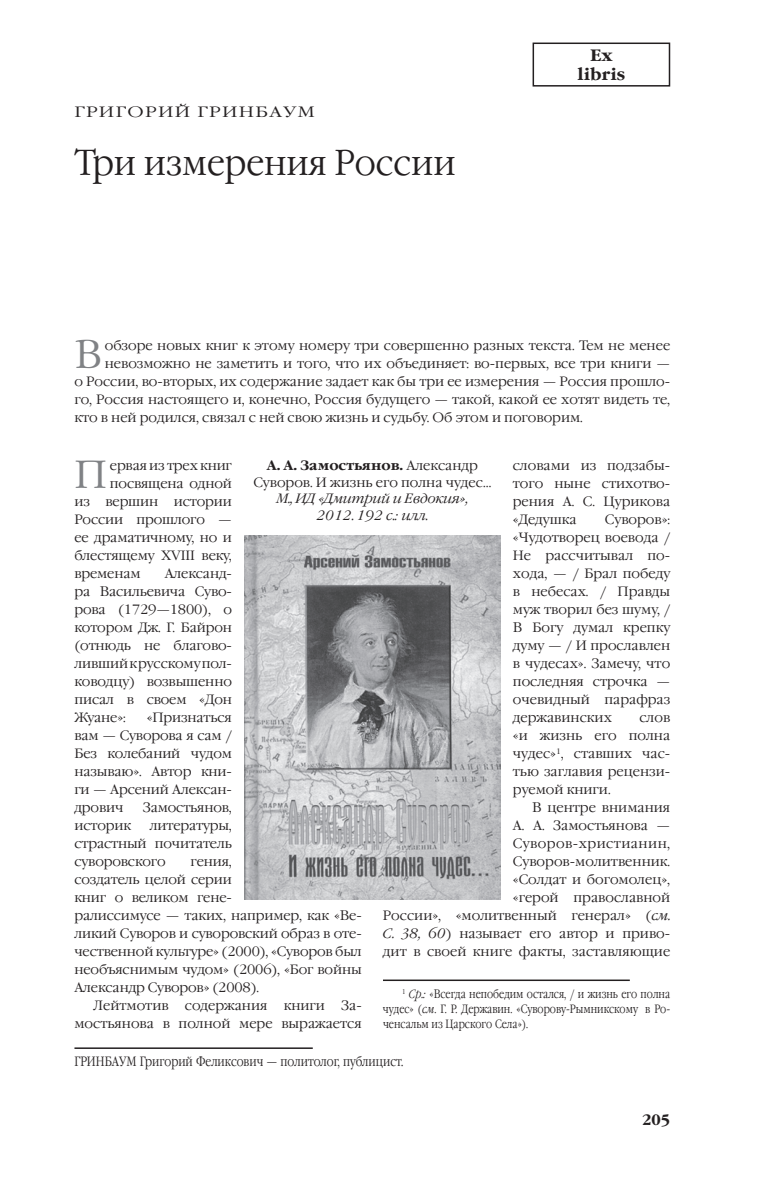
<style>
.page{position:relative;width:766px;height:1191px;background:#fff}
.page>*{position:absolute;margin:0;border:0;box-sizing:border-box;transform-origin:0 0}
.t1{font:300 39.15px "Garamond C";color:#808285}
.t2{font:300 36px "Garamond C";color:#231f20;scale:.92 1}
.t3{font:700 16.5px/18px "Garamond C";color:#231f20;text-align:center}
.t4{font:300 15px "Garamond C";letter-spacing:.075em;color:#231f20;scale:1.25 1}
.t5{font:700 15px "Garamond C";color:#231f20}
.t6{font:300 13.5px/18px "Garamond C";color:#231f20;text-align:justify}
.t7{font:italic 300 13.5px/16.5px "Garamond C";color:#231f20;text-align:center}
.t8{font:300 13.5px "Garamond Narrow C";color:#231f20}
.t9{font:300 13.5px "Garamond C";letter-spacing:.035em;color:#231f20}
.t10{font:300 12px/15px "Garamond Narrow C";color:#231f20;text-align:justify}
.s1{font-weight:700;font-style:normal}
.s2{font-style:normal}
.s3{font-style:italic}
</style>
<div class="page">
<div style="left:532px;top:43px;width:138px;height:44px;border:2px solid #231f20"></div>
<hr style="left:74px;top:1047px;width:239px;height:2px;background:#231f20">
<img style="left:244px;top:535px;width:256px;height:364px">
<hr style="left:383px;top:979px;width:246px;height:2px;background:#231f20">
<p class="t4" style="left:74px;top:104px;width:194px">ГРИГОРИЙ ГРИНБАУМ</p>
<p class="t2" style="left:74px;top:143px;width:416px">Три измерения России</p>
<p class="t3" style="left:577px;top:47px;width:49px">Ex libris</p>
<p class="t1" style="left:74px;top:333px;width:29px">В</p>
<p class="t6" style="left:105px;top:337px;width:567px">обзоре новых книг к этому номеру три совершенно разных текста. Тем не менее</p>
<p class="t6" style="left:105px;top:355px;width:567px">невозможно не заметить и того, что их объединяет: во-первых, все три книги —</p>
<p class="t6" style="left:74px;top:373px;width:597px">о России, во-вторых, их содержание задает как бы три ее измерения — Россия прошло-</p>
<p class="t6" style="left:74px;top:391px;width:597px">го, Россия настоящего и, конечно, Россия будущего — такой, какой ее хотят видеть те,</p>
<p class="t6" style="left:74px;top:409px;width:509px">кто в ней родился, связал с ней свою жизнь и судьбу. Об этом и поговорим.</p>
<p class="t6" style="left:512px;top:457px;width:159px">словами из подзабы&shy;того ныне стихотво&shy;рения А. С. Цурикова «Дедушка</p>
<p class="t7" style="left:253px;top:459px;width:239px"><span class="s1">А. А. Замостьянов.</span> <span class="s2">Александр<br>Суворов. И жизнь его полна чудес…<br></span>М., ИД «Дмитрий и Евдокия»,<br>2012. 192 с.: илл.</p>
<p class="t1" style="left:74px;top:453px;width:34px">П</p>
<p class="t6" style="left:110px;top:457px;width:123px">ервая из трех книг</p>
<p class="t6" style="left:110px;top:475px;width:123px">посвящена одной</p>
<p class="t6" style="left:74px;top:493px;width:159px">из вершин истории</p>
<p class="t6" style="left:74px;top:511px;width:159px">России прошлого —</p>
<p class="t6" style="left:74px;top:529px;width:159px">ее драматичному, но и</p>
<p class="t6" style="left:74px;top:547px;width:159px">блестящему XVIII веку,</p>
<p class="t6" style="left:74px;top:565px;width:68px">временам</p>
<p class="t6" style="left:512px;top:511px;width:159px;text-indent:92px">Суворов»: «Чудотворец воевода / Не рассчитывал по&shy;хода, — / Брал победу в небесах. / Правды муж творил без шуму, / В Богу думал крепку думу — / И прославлен в чудесах». Замечу, что последняя строчка — очевидный парафраз державинских</p>
<p class="t6" style="left:74px;top:565px;width:159px;text-indent:90px">Александ&shy;ра Васильевича Суво&shy;рова (1729—1800), о котором Дж. Г. Байрон (отнюдь не благово&shy;ливший к русскому пол&shy;ководцу) возвышенно писал в своем «Дон Жуане»:</p>
<p class="t6" style="left:74px;top:709px;width:159px;text-indent:72px">«Признаться вам — Суворова я сам / Без колебаний чудом называю». Автор кни&shy;ги — Арсений Алексан&shy;дрович</p>
<p class="t6" style="left:639px;top:709px;width:32px">слов</p>
<p class="t6" style="left:512px;top:727px;width:159px">«и жизнь его полна</p>
<p class="t6" style="left:512px;top:745px;width:159px">чудес»<sup>1</sup>, ставших час-</p>
<p class="t6" style="left:512px;top:763px;width:159px">тью заглавия рецензи-</p>
<p class="t6" style="left:512px;top:781px;width:99px">руемой книги.</p>
<p class="t6" style="left:532px;top:799px;width:140px">В центре внимания</p>
<p class="t6" style="left:512px;top:817px;width:159px">А. А. Замостьянова —</p>
<p class="t9" style="left:512px;top:836px;width:159px">Суворов-христианин,</p>
<p class="t6" style="left:512px;top:853px;width:159px">Суворов-молитвенник.</p>
<p class="t6" style="left:512px;top:871px;width:159px">«Солдат и богомолец»,</p>
<p class="t6" style="left:512px;top:889px;width:159px">«герой православной</p>
<p class="t6" style="left:383px;top:907px;width:289px">России», «молитвенный генерал» (<span class="s3">см.</span></p>
<p class="t6" style="left:383px;top:925px;width:289px"><span class="s3">С. 38, 60</span>) называет его автор и приво-</p>
<p class="t6" style="left:383px;top:943px;width:289px">дит в своей книге факты, заставляющие</p>
<p class="t6" style="left:143px;top:799px;width:90px">Замостьянов,</p>
<p class="t6" style="left:74px;top:817px;width:58px">историк</p>
<p class="t6" style="left:74px;top:817px;width:159px;text-indent:75px">литературы, страстный почитатель суворовского</p>
<p class="t6" style="left:190px;top:853px;width:43px">гения,</p>
<p class="t6" style="left:74px;top:871px;width:159px">создатель целой серии</p>
<p class="t6" style="left:74px;top:889px;width:159px">книг о великом гене-</p>
<p class="t6" style="left:74px;top:907px;width:289px">ралиссимусе — таких, например, как «Ве-</p>
<p class="t6" style="left:74px;top:925px;width:289px">ликий Суворов и суворовский образ в оте-</p>
<p class="t6" style="left:74px;top:943px;width:289px">чественной культуре» (2000), «Суворов был</p>
<p class="t6" style="left:74px;top:961px;width:289px">необъяснимым чудом» (2006), «Бог войны</p>
<p class="t6" style="left:74px;top:979px;width:186px">Александр Суворов» (2008).</p>
<p class="t6" style="left:94px;top:997px;width:269px">Лейтмотив содержания книги За-</p>
<p class="t6" style="left:74px;top:1015px;width:289px">мостьянова в полной мере выражается</p>
<p class="t10" style="left:383px;top:988px;width:289px;text-indent:19px"><sup>1</sup> <span class="s3">Ср.:</span> «Всегда непобедим остался, / и жизнь его полна чудес» (<span class="s3">см</span>. Г. Р. Державин. «Суворову-Рымникскому в Ро&shy;ченсальм из Царского Села»).</p>
<p class="t8" style="left:74px;top:1056px;width:330px">ГРИНБАУМ Григорий Феликсович — политолог, публицист.</p>
<p class="t5" style="left:642px;top:1111px;width:29px">205</p>
</div>
